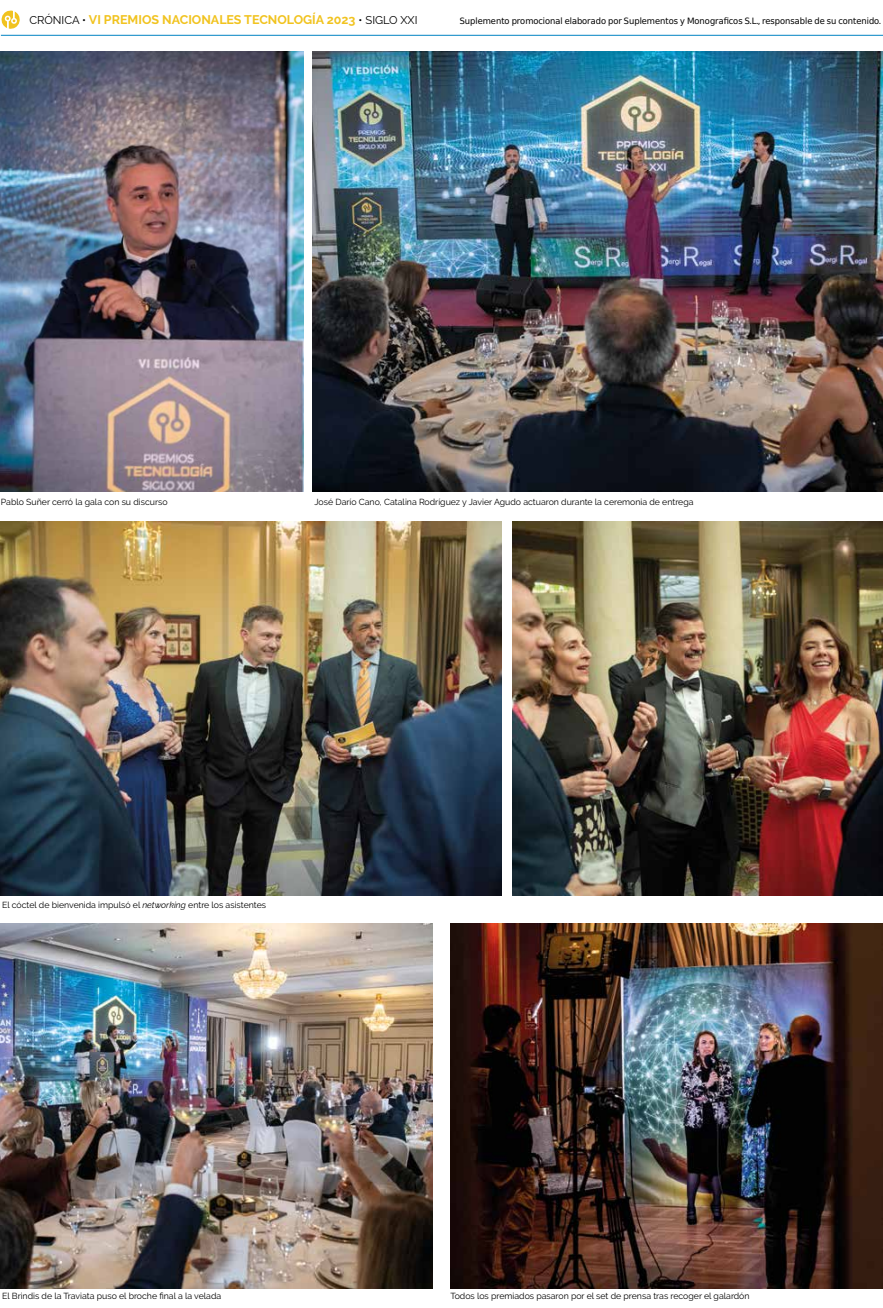
<style>
.page{position:relative;width:883px;height:1308px;background:#fff}
.page>*{position:absolute;margin:0;border:0;box-sizing:border-box;transform-origin:0 0}
.t1{font:700 12.5px "Raleway";color:#f1c31f}
.t2{font:8.75px "Raleway";color:#000}
.t3{font:8.75px "Virus DejaVu Sans";color:#000}
.s1{font-weight:400;font-size:11.25px;color:#000}
.s2{font-style:italic}
</style>
<div class="page">
<img style="left:512px;top:521px;width:370px;height:374px">
<img style="left:0;top:521px;width:501px;height:374px">
<img style="left:0;top:924px;width:432px;height:364px">
<img style="left:450px;top:924px;width:432px;height:364px">
<img style="left:312px;top:52px;width:570px;height:439px">
<img style="left:0;top:52px;width:303px;height:439px">
<svg style="left:1px;top:10px;width:19px;height:19px"></svg>
<hr style="left:1px;top:35px;width:881px;height:1px;background:#0082c2">
<h1 class="t1" style="left:29px;top:13px;width:389px"><span class="s1">CRÓNICA •</span> VI PREMIOS NACIONALES TECNOLOGÍA 2023 <span class="s1">• SIGLO XXI</span></h1>
<p class="t3" style="left:459px;top:14px;width:422px">Suplemento promocional elaborado por Suplementos y Monograficos S.L., responsable de su contenido.</p>
<p class="t2" style="left:1px;top:497px;width:168px">Pablo Suñer cerró la gala con su discurso</p>
<p class="t2" style="left:314px;top:497px;width:380px">José Darío Cano, Catalina Rodríguez y Javier Agudo actuaron durante la ceremonia de entrega</p>
<p class="t2" style="left:2px;top:899px;width:265px">El cóctel de bienvenida impulsó el <span class="s2">networking</span> entre los asistentes</p>
<p class="t2" style="left:2px;top:1290px;width:220px">El Brindis de la Traviata puso el broche final a la velada</p>
<p class="t2" style="left:450px;top:1290px;width:301px">Todos los premiados pasaron por el set de prensa tras recoger el galardón</p>
</div>
